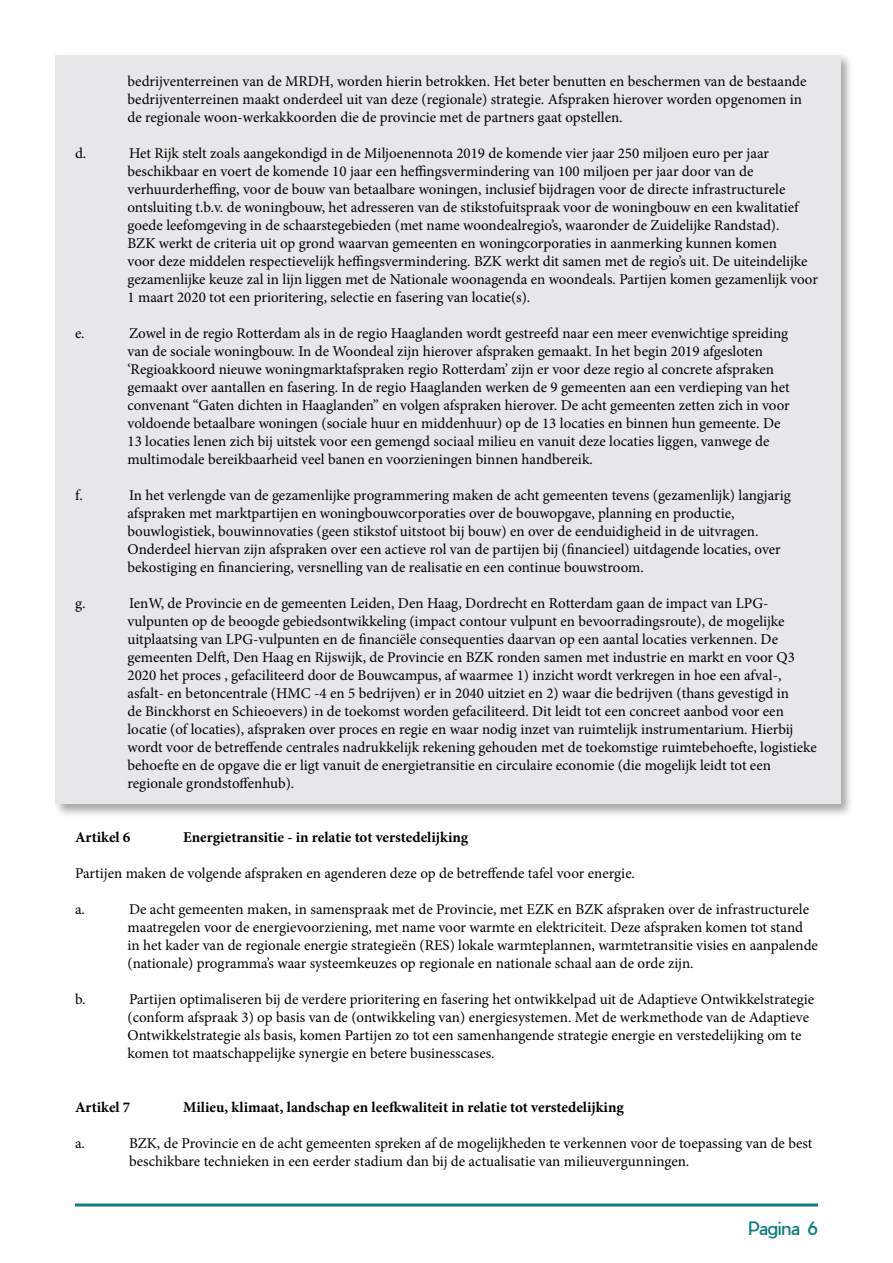
<style>
.page{position:relative;width:893px;height:1263px;background:#fff}
.page>*{position:absolute;margin:0;border:0;box-sizing:border-box;transform-origin:0 0}
.t1{font:18px "Pier Sans";letter-spacing:-.02em;color:#087c7b}
.t2{font:15px/18px "Minion Pro";color:#000}
.t3{font:700 15px "Minion Pro";color:#000}
</style>
<div class="page">
<div style="left:53px;top:52px;width:801px;height:766px;background:#000;opacity:.36"></div>
<div style="left:55px;top:55px;width:785px;height:748px;background:#e6e7e9"></div>
<hr style="left:75px;top:1203px;width:743px;height:3px;background:#137d7b">
<p class="t2" style="left:128px;top:72px;width:680px">bedrijventerreinen van de MRDH, worden hierin betrokken. Het beter benutten en beschermen van de bestaande bedrijventerreinen maakt onderdeel uit van deze (regionale) strategie. Afspraken hierover worden opgenomen in de regionale woon-werkakkoorden die de provincie met de partners gaat opstellen.</p>
<p class="t2" style="left:75px;top:144px;width:13px">d.</p>
<p class="t2" style="left:129px;top:144px;width:641px">Het Rijk stelt zoals aangekondigd in de Miljoenennota 2019 de komende vier jaar 250 miljoen euro per jaar</p>
<p class="t2" style="left:128px;top:162px;width:692px">beschikbaar en voert de komende 10 jaar een heffingsvermindering van 100 miljoen per jaar door van de verhuurderheffing, voor de bouw van betaalbare woningen, inclusief bijdragen voor de directe infrastructurele ontsluiting t.b.v. de woningbouw, het adresseren van de stikstofuitspraak voor de woningbouw en een kwalitatief goede leefomgeving in de schaarstegebieden (met name woondealregio’s, waaronder de Zuidelijke Randstad).<br>BZK werkt de criteria uit op grond waarvan gemeenten en woningcorporaties in aanmerking kunnen komen<br>voor deze middelen respectievelijk heffingsvermindering. BZK werkt dit samen met de regio’s uit. De uiteindelijke gezamenlijke keuze zal in lijn liggen met de Nationale woonagenda en woondeals. Partijen komen gezamenlijk voor 1 maart 2020 tot een prioritering, selectie en fasering van locatie(s).</p>
<p class="t2" style="left:75px;top:324px;width:11px">e.</p>
<p class="t2" style="left:129px;top:324px;width:661px">Zowel in de regio Rotterdam als in de regio Haaglanden wordt gestreefd naar een meer evenwichtige spreiding</p>
<p class="t2" style="left:128px;top:342px;width:664px">van de sociale woningbouw. In de Woondeal zijn hierover afspraken gemaakt. In het begin 2019 afgesloten ‘Regioakkoord nieuwe woningmarktafspraken regio Rotterdam’ zijn er voor deze regio al concrete afspraken gemaakt over aantallen en fasering. In de regio Haaglanden werken de 9 gemeenten aan een verdieping van het convenant “Gaten dichten in Haaglanden” en volgen afspraken hierover. De acht gemeenten zetten zich in voor voldoende betaalbare woningen (sociale huur en middenhuur) op de 13 locaties en binnen hun gemeente. De 13 locaties lenen zich bij uitstek voor een gemengd sociaal milieu en vanuit deze locaties liggen, vanwege de multimodale bereikbaarheid veel banen en voorzieningen binnen handbereik.</p>
<p class="t2" style="left:75px;top:486px;width:9px">f.</p>
<p class="t2" style="left:129px;top:486px;width:663px">In het verlengde van de gezamenlijke programmering maken de acht gemeenten tevens (gezamenlijk) langjarig</p>
<p class="t2" style="left:128px;top:504px;width:655px">afspraken met marktpartijen en woningbouwcorporaties over de bouwopgave, planning en productie, bouwlogistiek, bouwinnovaties (geen stikstof uitstoot bij bouw) en over de eenduidigheid in de uitvragen.<br>Onderdeel hiervan zijn afspraken over een actieve rol van de partijen bij (financieel) uitdagende locaties, over bekostiging en financiering, versnelling van de realisatie en een continue bouwstroom.</p>
<p class="t2" style="left:75px;top:594px;width:12px">g.</p>
<p class="t2" style="left:129px;top:594px;width:641px">IenW, de Provincie en de gemeenten Leiden, Den Haag, Dordrecht en Rotterdam gaan de impact van LPG-</p>
<p class="t2" style="left:128px;top:612px;width:691px">vulpunten op de beoogde gebiedsontwikkeling (impact contour vulpunt en bevoorradingsroute), de mogelijke uitplaatsing van LPG-vulpunten en de financiële consequenties daarvan op een aantal locaties verkennen. De gemeenten Delft, Den Haag en Rijswijk, de Provincie en BZK ronden samen met industrie en markt en voor Q3<br>2020 het proces , gefaciliteerd door de Bouwcampus, af waarmee 1) inzicht wordt verkregen in hoe een afval-, asfalt- en betoncentrale (HMC -4 en 5 bedrijven) er in 2040 uitziet en 2) waar die bedrijven (thans gevestigd in<br>de Binckhorst en Schieoevers) in de toekomst worden gefaciliteerd. Dit leidt tot een concreet aanbod voor een locatie (of locaties), afspraken over proces en regie en waar nodig inzet van ruimtelijk instrumentarium. Hierbij wordt voor de betreffende centrales nadrukkelijk rekening gehouden met de toekomstige ruimtebehoefte, logistieke behoefte en de opgave die er ligt vanuit de energietransitie en circulaire economie (die mogelijk leidt tot een regionale grondstoffenhub).</p>
<p class="t3" style="left:75px;top:827px;width:57px">Artikel 6</p>
<p class="t3" style="left:183px;top:827px;width:287px">Energietransitie - in relatie tot verstedelijking</p>
<p class="t2" style="left:75px;top:864px;width:561px">Partijen maken de volgende afspraken en agenderen deze op de betreffende tafel voor energie.</p>
<p class="t2" style="left:75px;top:900px;width:12px">a.</p>
<p class="t2" style="left:129px;top:900px;width:682px">De acht gemeenten maken, in samenspraak met de Provincie, met EZK en BZK afspraken over de infrastructurele</p>
<p class="t2" style="left:128px;top:918px;width:692px">maatregelen voor de energievoorziening, met name voor warmte en elektriciteit. Deze afspraken komen tot stand in het kader van de regionale energie strategieën (RES) lokale warmteplannen, warmtetransitie visies en aanpalende (nationale) programma’s waar systeemkeuzes op regionale en nationale schaal aan de orde zijn.</p>
<p class="t2" style="left:75px;top:990px;width:12px">b.</p>
<p class="t2" style="left:129px;top:990px;width:687px">Partijen optimaliseren bij de verdere prioritering en fasering het ontwikkelpad uit de Adaptieve Ontwikkelstrategie</p>
<p class="t2" style="left:128px;top:1008px;width:683px">(conform afspraak 3) op basis van de (ontwikkeling van) energiesystemen. Met de werkmethode van de Adaptieve<br>Ontwikkelstrategie als basis, komen Partijen zo tot een samenhangende strategie energie en verstedelijking om te komen tot maatschappelijke synergie en betere businesscases.</p>
<p class="t3" style="left:75px;top:1097px;width:57px">Artikel 7</p>
<p class="t3" style="left:183px;top:1097px;width:442px">Milieu, klimaat, landschap en leefkwaliteit in relatie tot verstedelijking</p>
<p class="t2" style="left:75px;top:1134px;width:12px">a.</p>
<p class="t2" style="left:129px;top:1134px;width:685px">BZK, de Provincie en de acht gemeenten spreken af de mogelijkheden te verkennen voor de toepassing van de best beschikbare technieken in een eerder stadium dan bij de actualisatie van milieuvergunningen.</p>
<p class="t1" style="left:748px;top:1216px;width:71px">Pagina 6</p>
</div>
